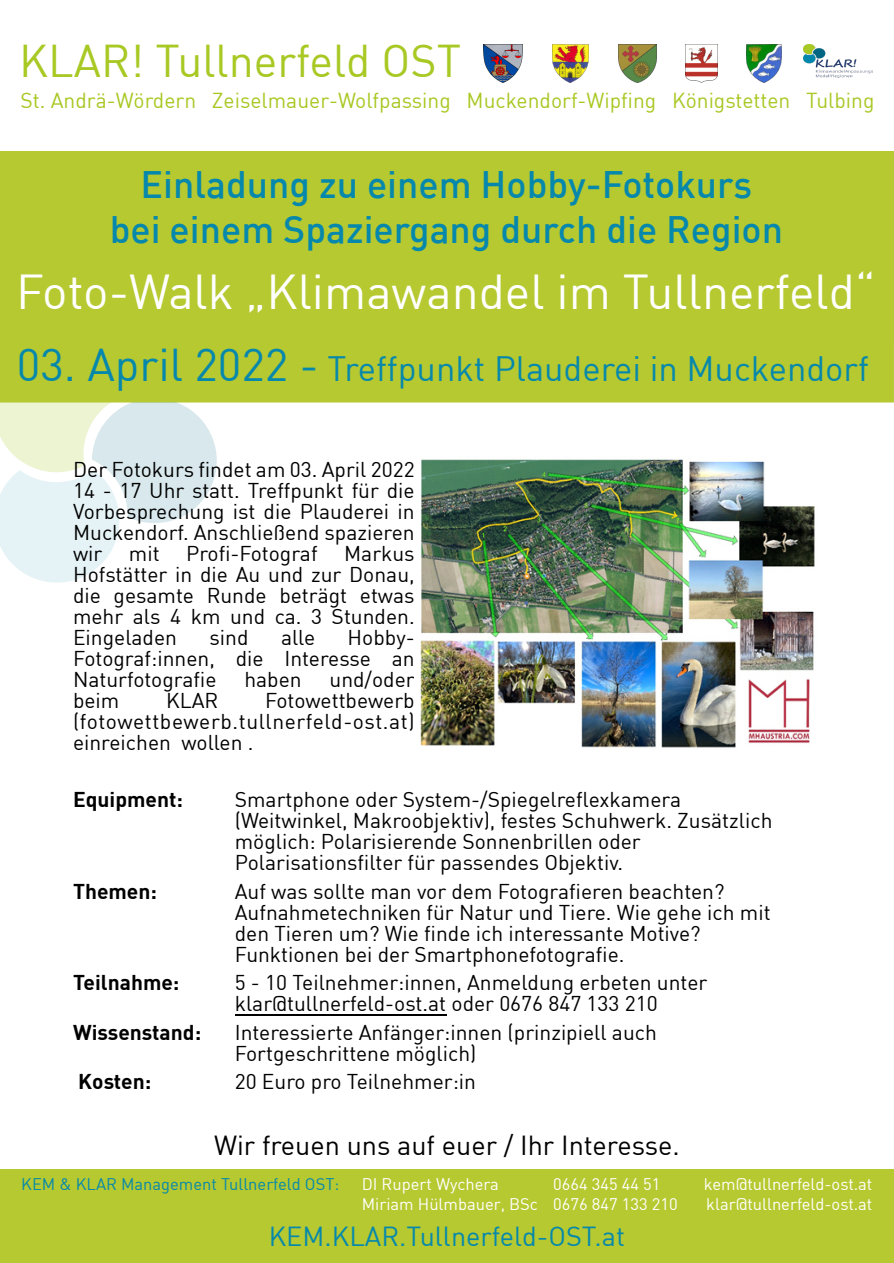
<style>
.page{position:relative;width:894px;height:1263px;background:#fff}
.page>*{position:absolute;margin:0;border:0;box-sizing:border-box;transform-origin:0 0}
.t1{font:48px "DIN";color:#fff}
.t2{font:45px "DIN";color:#a8c823}
.t3{font:500 37.5px/45px "DIN";color:#0588ac;text-align:center}
.t4{font:34.5px "DIN";color:#0588ac}
.t5{font:27px "DIN";color:#000}
.t6{font:27px "DIN";color:#0588ac}
.t7{font:21.3px "DIN";color:#a8c823}
.t8{font:21px/21px "DIN";color:#000;text-align:justify}
.t9{font:700 21px "DIN";color:#000}
.t10{font:16.5px "DIN";color:#fff}
.t11{font:16.5px "DIN";color:#0588ac}
.s1{font-size:45px}
</style>
<div class="page">
<div style="left:0;top:151px;width:893px;height:188px;background:#b6c930"></div>
<div style="left:0;top:327px;width:893px;height:75px;background:#b6c930"></div>
<div style="left:0;top:1210px;width:893px;height:53px;background:#b6c930"></div>
<div style="left:0;top:1169px;width:893px;height:50px;background:#b6c930"></div>
<img style="left:803px;top:44px;width:69px;height:33px">
<svg style="left:0;top:402px;width:225px;height:181px"></svg>
<img style="left:618px;top:44px;width:38px;height:39px">
<img style="left:685px;top:44px;width:31px;height:39px">
<img style="left:746px;top:44px;width:35px;height:39px">
<img style="left:483px;top:44px;width:39px;height:39px">
<img style="left:552px;top:44px;width:36px;height:39px">
<hr style="left:235px;top:1014px;width:211px;height:1px;background:#000">
<img style="left:420px;top:459px;width:395px;height:289px">
<h2 class="t2" style="left:19px;top:32px;width:443px">KLAR! Tullnerfeld OST</h2>
<p class="t7" style="left:20px;top:87px;width:855px">St. Andrä-Wördern Zeiselmauer-Wolfpassing Muckendorf-Wipfing Königstetten Tulbing</p>
<h3 class="t3" style="left:110px;top:161px;width:674px">Einladung zu einem Hobby-Fotokurs<br>bei einem Spaziergang durch die Region</h3>
<h1 class="t1" style="left:16px;top:261px;width:860px">Foto-Walk „Klimawandel im Tullnerfeld“</h1>
<h3 class="t4" style="left:17px;top:347px;width:853px"><span class="s1">03. April 2022 -</span> Treffpunkt Plauderei in Muckendorf</h3>
<p class="t8" style="left:73px;top:458px;width:343px">Der Fotokurs findet am 03. April 2022<br>14 - 17 Uhr statt. Treffpunkt für die Vorbesprechung ist die Plauderei in Muckendorf. Anschließend spazieren wir</p>
<p class="t8" style="left:129px;top:542px;width:32px">mit</p>
<p class="t8" style="left:186px;top:542px;width:133px">Profi-Fotograf</p>
<p class="t8" style="left:73px;top:542px;width:343px;text-indent:271px">Markus Hofstätter in die Au und zur Donau, die gesamte Runde beträgt etwas mehr als 4 km und ca. 3 Stunden.<br>Eingeladen</p>
<p class="t8" style="left:209px;top:626px;width:40px">sind</p>
<p class="t8" style="left:281px;top:626px;width:36px">alle</p>
<p class="t8" style="left:73px;top:626px;width:343px;text-indent:274px">Hobby-Fotograf:innen, die Interesse an Naturfotografie</p>
<p class="t8" style="left:244px;top:668px;width:59px">haben</p>
<p class="t8" style="left:329px;top:668px;width:87px">und/oder</p>
<p class="t8" style="left:73px;top:689px;width:48px">beim</p>
<p class="t8" style="left:166px;top:689px;width:54px">KLAR</p>
<p class="t8" style="left:73px;top:689px;width:343px;text-indent:192px">Fotowettbewerb (fotowettbewerb.tullnerfeld-ost.at) einreichen wollen .</p>
<p class="t9" style="left:73px;top:786px;width:111px">Equipment:</p>
<p class="t8" style="left:235px;top:788px;width:539px;text-align:left">Smartphone oder System-/Spiegelreflexkamera (Weitwinkel, Makroobjektiv), festes Schuhwerk. Zusätzlich möglich: Polarisierende Sonnenbrillen oder Polarisationsfilter für passendes Objektiv.</p>
<p class="t9" style="left:73px;top:877px;width:85px">Themen:</p>
<p class="t8" style="left:235px;top:880px;width:537px;text-align:left">Auf was sollte man vor dem Fotografieren beachten?<br>Aufnahmetechniken für Natur und Tiere. Wie gehe ich mit den Tieren um? Wie finde ich interessante Motive?<br>Funktionen bei der Smartphonefotografie.</p>
<p class="t9" style="left:73px;top:969px;width:108px">Teilnahme:</p>
<p class="t8" style="left:235px;top:971px;width:474px">5 - 10 Teilnehmer:innen, Anmeldung erbeten unter klar@tullnerfeld-ost.at oder 0676 847 133 210</p>
<p class="t9" style="left:73px;top:1018px;width:130px">Wissenstand:</p>
<p class="t8" style="left:235px;top:1021px;width:423px">Interessierte Anfänger:innen (prinzipiell auch<br>Fortgeschrittene möglich)</p>
<p class="t9" style="left:78px;top:1068px;width:75px">Kosten:</p>
<p class="t8" style="left:235px;top:1070px;width:243px">20 Euro pro Teilnehmer:in</p>
<p class="t5" style="left:214px;top:1128px;width:467px">Wir freuen uns auf euer / Ihr Interesse.</p>
<p class="t11" style="left:21px;top:1174px;width:319px">KEM &amp; KLAR Management Tullnerfeld OST:</p>
<p class="t10" style="left:361px;top:1174px;width:139px">DI Rupert Wychera</p>
<p class="t10" style="left:553px;top:1174px;width:109px">0664 345 44 51</p>
<p class="t10" style="left:703px;top:1174px;width:170px">kem@tullnerfeld-ost.at</p>
<p class="t10" style="left:361px;top:1193px;width:317px">Miriam Hülmbauer, BSc 0676 847 133 210</p>
<p class="t10" style="left:706px;top:1193px;width:168px">klar@tullnerfeld-ost.at</p>
<p class="t6" style="left:268px;top:1219px;width:358px">KEM.KLAR.Tullnerfeld-OST.at</p>
</div>
